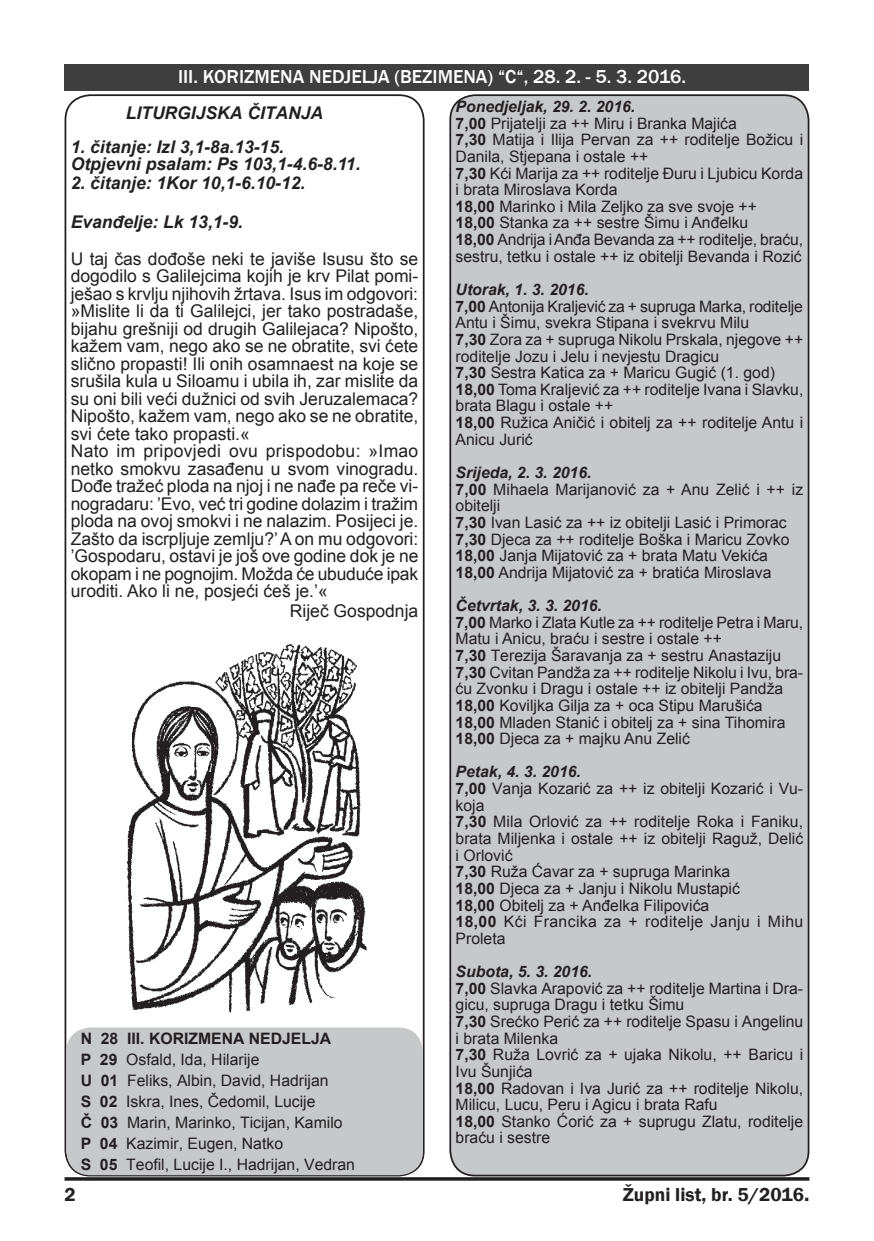
<style>
.page{position:relative;width:874px;height:1241px;background:#fff}
.page>*{position:absolute;margin:0;border:0;box-sizing:border-box;transform-origin:0 0}
.t1{font:500 19.25px "Franklin Gothic";color:#fff}
.Tekst{font:600 19.25px "Franklin Gothic";color:#231f20}
.t2{font:17.5px/17.5px "Arial";color:#231f20;text-align:justify}
.t3{font:italic 700 17.5px "Arial";color:#231f20}
.t4{font:15.75px/16.6px "Arial";color:#231f20}
.t5{font:italic 700 15.75px "Arial";color:#231f20}
.t6{font:15.75px/16.6px "Arial";letter-spacing:.025em;color:#231f20}
.t7{font:700 15.75px "Arial";color:#231f20}
.s1{font-weight:700}
.s2{font-size:21px}
</style>
<div class="page">
<div style="left:66px;top:1027px;width:356px;height:147px;background:#c7c8ca;border-radius:24px"></div>
<div style="left:64px;top:64px;width:745px;height:27px;background:#3e3e3f"></div>
<svg style="left:64px;top:1176px;width:745px;height:4px;background:#4e4b4c"></svg>
<div style="left:450px;top:95px;width:358px;height:1080px;background:#c7c8ca;border-radius:25px"></div>
<div style="left:449px;top:94px;width:360px;height:1082px;border:2px solid #231f20;border-radius:25px"></div>
<img style="left:126px;top:644px;width:241px;height:369px">
<p class="t1" style="left:178px;top:65px;width:509px">III. KORIZMENA NEDJELJA (BEZIMENA) “C“, 28. 2. - 5. 3. 2016.</p>
<p class="t3" style="left:126px;top:101px;width:199px">LITURGIJSKA ČITANJA</p>
<p class="t3" style="left:71px;top:135px;width:215px">1. čitanje: Izl 3,1-8a.13-15.</p>
<p class="t3" style="left:71px;top:152px;width:291px">Otpjevni psalam: Ps 103,1-4.6-8.11.</p>
<p class="t3" style="left:71px;top:171px;width:236px">2. čitanje: 1Kor 10,1-6.10-12.</p>
<p class="t3" style="left:71px;top:210px;width:174px">Evanđelje: Lk 13,1-9.</p>
<p class="t2" style="left:71px;top:250px;width:349px">U taj čas dođoše neki te javiše Isusu što se dogodilo s Galilejcima kojih je krv Pilat pomi&shy;ješao s krvlju njihovih žrtava. Isus im odgovori: »Mislite li da ti Galilejci, jer tako postradaše, bijahu grešniji od drugih Galilejaca? Nipošto, kažem vam, nego ako se ne obratite, svi ćete slično propasti! Ili onih osamnaest na koje se srušila kula u Siloamu i ubila ih, zar mislite da su oni bili veći dužnici od svih Jeruzalemaca?<br>Nipošto, kažem vam, nego ako se ne obratite, svi ćete tako propasti.«</p>
<p class="t2" style="left:71px;top:442px;width:349px">Nato im pripovjedi ovu prispodobu: »Imao netko smokvu zasađenu u svom vinogradu.<br>Dođe tražeć ploda na njoj i ne nađe pa reče vi&shy;nogradaru: ’Evo, već tri godine dolazim i tražim ploda na ovoj smokvi i ne nalazim. Posijeci je.<br>Zašto da iscrpljuje zemlju?’ A on mu odgovori: ’Gospodaru, ostavi je još ove godine dok je ne okopam i ne pognojim. Možda će ubuduće ipak uroditi. Ako li ne, posjeći ćeš je.’«</p>
<p class="t2" style="left:290px;top:602px;width:130px">Riječ Gospodnja</p>
<p class="t7" style="left:81px;top:1027px;width:252px">N 28 III. KORIZMENA NEDJELJA</p>
<p class="t4" style="left:81px;top:1051px;width:180px"><span class="s1">P 29</span> Osfald, Ida, Hilarije</p>
<p class="t4" style="left:81px;top:1072px;width:249px"><span class="s1">U 01</span> Feliks, Albin, David, Hadrijan</p>
<p class="t4" style="left:81px;top:1093px;width:236px"><span class="s1">S 02</span> Iskra, Ines, Čedomil, Lucije</p>
<p class="t4" style="left:81px;top:1114px;width:263px"><span class="s1">Č 03</span> Marin, Marinko, Ticijan, Kamilo</p>
<p class="t4" style="left:81px;top:1135px;width:204px"><span class="s1">P 04</span> Kazimir, Eugen, Natko</p>
<p class="t4" style="left:81px;top:1156px;width:276px"><span class="s1">S 05</span> Teofil, Lucije I., Hadrijan, Vedran</p>
<p class="t5" style="left:455px;top:96px;width:181px">Ponedjeljak, 29. 2. 2016.</p>
<p class="t4" style="left:455px;top:115px;width:282px"><span class="s1">7,00</span> Prijatelji za ++ Miru i Branka Majića</p>
<p class="t4" style="left:455px;top:131px;width:349px"><span class="s1">7,30</span> Matija i Ilija Pervan za ++ roditelje Božicu i<br>Danila, Stjepana i ostale ++</p>
<p class="t4" style="left:455px;top:165px;width:349px"><span class="s1">7,30</span> Kći Marija za ++ roditelje Đuru i Ljubicu Korda i brata Miroslava Korda</p>
<p class="t4" style="left:455px;top:198px;width:303px"><span class="s1">18,00</span> Marinko i Mila Zeljko za sve svoje ++</p>
<p class="t4" style="left:455px;top:215px;width:294px"><span class="s1">18,00</span> Stanka za ++ sestre Šimu i Anđelku</p>
<p class="t4" style="left:455px;top:231px;width:349px"><span class="s1">18,00</span> Andrija i Anđa Bevanda za ++ roditelje, braću, sestru, tetku i ostale ++ iz obitelji Bevanda i Rozić</p>
<p class="t5" style="left:455px;top:279px;width:135px">Utorak, 1. 3. 2016.</p>
<p class="t4" style="left:455px;top:298px;width:349px"><span class="s1">7,00</span> Antonija Kraljević za + supruga Marka, roditelje<br>Antu i Šimu, svekra Stipana i svekrvu Milu</p>
<p class="t4" style="left:455px;top:331px;width:349px"><span class="s1">7,30</span> Zora za + supruga Nikolu Prskala, njegove ++ roditelje Jozu i Jelu i nevjestu Dragicu</p>
<p class="t4" style="left:455px;top:364px;width:321px"><span class="s1">7,30</span> Sestra Katica za + Maricu Gugić (1. god)</p>
<p class="t4" style="left:455px;top:381px;width:349px"><span class="s1">18,00</span> Toma Kraljević za ++ roditelje Ivana i Slavku, brata Blagu i ostale ++</p>
<p class="t4" style="left:455px;top:414px;width:349px"><span class="s1">18,00</span> Ružica Aničić i obitelj za ++ roditelje Antu i<br>Anicu Jurić</p>
<p class="t5" style="left:455px;top:462px;width:137px">Srijeda, 2. 3. 2016.</p>
<p class="t4" style="left:455px;top:481px;width:349px"><span class="s1">7,00</span> Mihaela Marijanović za + Anu Zelić i ++ iz obitelji</p>
<p class="t4" style="left:455px;top:514px;width:332px"><span class="s1">7,30</span> Ivan Lasić za ++ iz obitelji Lasić i Primorac</p>
<p class="t4" style="left:455px;top:530px;width:335px"><span class="s1">7,30</span> Djeca za ++ roditelje Boška i Maricu Zovko</p>
<p class="t4" style="left:455px;top:547px;width:314px"><span class="s1">18,00</span> Janja Mijatović za + brata Matu Vekića</p>
<p class="t4" style="left:455px;top:564px;width:317px"><span class="s1">18,00</span> Andrija Mijatović za + bratića Miroslava</p>
<p class="t5" style="left:455px;top:595px;width:148px">Četvrtak, 3. 3. 2016.</p>
<p class="t4" style="left:455px;top:614px;width:349px"><span class="s1">7,00</span> Marko i Zlata Kutle za ++ roditelje Petra i Maru,<br>Matu i Anicu, braću i sestre i ostale ++</p>
<p class="t4" style="left:455px;top:647px;width:327px"><span class="s1">7,30</span> Terezija Šaravanja za + sestru Anastaziju</p>
<p class="t4" style="left:455px;top:663px;width:349px"><span class="s1">7,30</span> Cvitan Pandža za ++ roditelje Nikolu i Ivu, bra&shy;ću Zvonku i Dragu i ostale ++ iz obitelji Pandža</p>
<p class="t4" style="left:455px;top:697px;width:308px"><span class="s1">18,00</span> Koviljka Gilja za + oca Stipu Marušića</p>
<p class="t4" style="left:455px;top:713px;width:331px"><span class="s1">18,00</span> Mladen Stanić i obitelj za + sina Tihomira</p>
<p class="t4" style="left:455px;top:730px;width:236px"><span class="s1">18,00</span> Djeca za + majku Anu Zelić</p>
<p class="t5" style="left:455px;top:761px;width:127px">Petak, 4. 3. 2016.</p>
<p class="t4" style="left:455px;top:780px;width:349px"><span class="s1">7,00</span> Vanja Kozarić za ++ iz obitelji Kozarić i Vu&shy;koja</p>
<p class="t4" style="left:455px;top:813px;width:349px;text-align:justify"><span class="s1">7,30</span> Mila Orlović za ++ roditelje Roka i Faniku, brata Miljenka i ostale ++ iz obitelji Raguž, Delić i Orlović</p>
<p class="t4" style="left:455px;top:863px;width:276px"><span class="s1">7,30</span> Ruža Ćavar za + supruga Marinka</p>
<p class="t4" style="left:455px;top:880px;width:286px"><span class="s1">18,00</span> Djeca za + Janju i Nikolu Mustapić</p>
<p class="t4" style="left:455px;top:896px;width:255px"><span class="s1">18,00</span> Obitelj za + Anđelka Filipovića</p>
<p class="t6" style="left:455px;top:913px;width:349px"><span class="s1">18,00</span> Kći Francika za + roditelje Janju i Mihu<br>Proleta</p>
<p class="t5" style="left:455px;top:960px;width:138px">Subota, 5. 3. 2016.</p>
<p class="t4" style="left:455px;top:979px;width:349px"><span class="s1">7,00</span> Slavka Arapović za ++ roditelje Martina i Dra&shy;gicu, supruga Dragu i tetku Šimu</p>
<p class="t4" style="left:455px;top:1013px;width:349px"><span class="s1">7,30</span> Srećko Perić za ++ roditelje Spasu i Angelinu i brata Milenka</p>
<p class="t4" style="left:455px;top:1046px;width:349px"><span class="s1">7,30</span> Ruža Lovrić za + ujaka Nikolu, ++ Baricu i<br>Ivu Šunjića</p>
<p class="t4" style="left:455px;top:1079px;width:349px"><span class="s1">18,00</span> Radovan i Iva Jurić za ++ roditelje Nikolu,<br>Milicu, Lucu, Peru i Agicu i brata Rafu</p>
<p class="t4" style="left:455px;top:1112px;width:349px"><span class="s1">18,00</span> Stanko Ćorić za + suprugu Zlatu, roditelje braću i sestre</p>
<p class="Tekst" style="left:64px;top:1182px;width:13px">2</p>
<p class="Tekst" style="left:622px;top:1182px;width:188px">Župni list, br. 5/2016<span class="s2">.</span></p>
</div>
